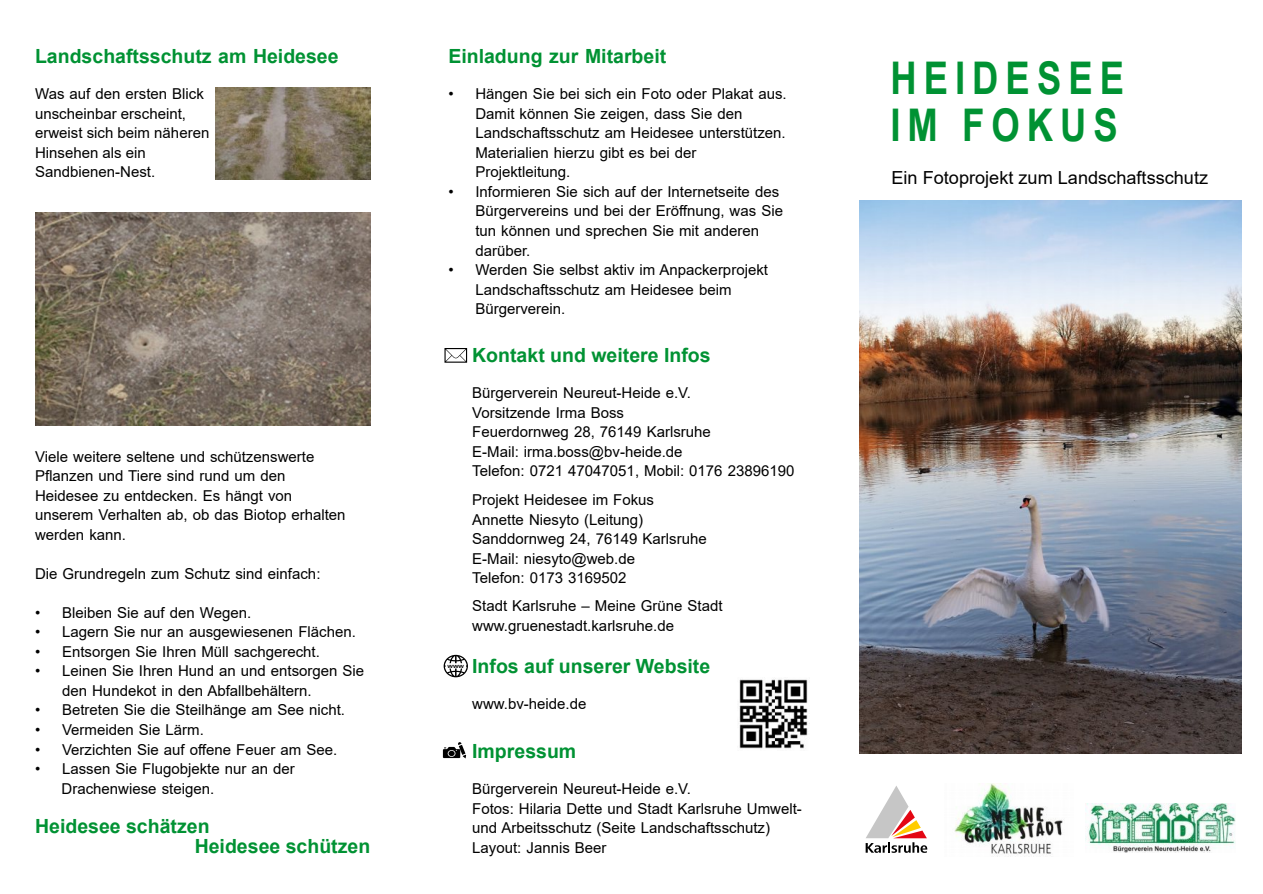
<style>
.page{position:relative;width:1263px;height:894px;background:#fff}
.page>*{position:absolute;margin:0;border:0;box-sizing:border-box;transform-origin:0 0}
.t1{font:700 45px/46.5px "Arial";letter-spacing:.195em;color:#009233;scale:.81 1}
.t2{font:700 19.5px/19.5px "Arial";color:#009233}
.t3{font:18px "Arial";color:#000}
.t4{font:15px/19.5px "Arial";color:#000}
.t5{font:700 4.2px "Arial";color:#000;scale:1.36 1}
</style>
<div class="page">
<svg style="left:866px;top:786px;width:61px;height:66px"></svg>
<img style="left:954px;top:783px;width:109px;height:72px">
<img style="left:1085px;top:803px;width:150px;height:49px">
<img style="left:739px;top:679px;width:71px;height:70px">
<svg style="left:444px;top:654px;width:24px;height:23px"></svg>
<div style="left:446px;top:663px;width:20px;height:5px;background:#fff"></div>
<svg style="left:443px;top:742px;width:23px;height:16px"></svg>
<img style="left:35px;top:212px;width:335px;height:213px">
<img style="left:216px;top:88px;width:154px;height:91px">
<svg style="left:444px;top:348px;width:23px;height:14px"></svg>
<img style="left:859px;top:200px;width:383px;height:553px">
<h2 class="t2" style="left:35px;top:48px;width:305px">Landschaftsschutz am Heidesee</h2>
<p class="t4" style="left:35px;top:86px;width:176px">Was auf den ersten Blick unscheinbar erscheint, erweist sich beim näheren<br>Hinsehen als ein<br>Sandbienen-Nest.</p>
<p class="t4" style="left:35px;top:448px;width:312px">Viele weitere seltene und schützenswerte Pflanzen und Tiere sind rund um den Heidesee zu entdecken. Es hängt von unserem Verhalten ab, ob das Biotop erhalten werden kann.</p>
<p class="t4" style="left:35px;top:565px;width:287px">Die Grundregeln zum Schutz sind einfach:</p>
<p class="t4" style="left:35px;top:604px;width:218px">• Bleiben Sie auf den Wegen.</p>
<p class="t4" style="left:35px;top:623px;width:322px">• Lagern Sie nur an ausgewiesenen Flächen.</p>
<p class="t4" style="left:35px;top:643px;width:286px">• Entsorgen Sie Ihren Müll sachgerecht.</p>
<p class="t4" style="left:62px;top:662px;width:304px;text-indent:-27px">• Leinen Sie Ihren Hund an und entsorgen Sie den Hundekot in den Abfallbehältern.</p>
<p class="t4" style="left:35px;top:701px;width:311px">• Betreten Sie die Steilhänge am See nicht.</p>
<p class="t4" style="left:35px;top:721px;width:170px">• Vermeiden Sie Lärm.</p>
<p class="t4" style="left:35px;top:740px;width:304px">• Verzichten Sie auf offene Feuer am See.</p>
<p class="t4" style="left:62px;top:760px;width:235px;text-indent:-27px">• Lassen Sie Flugobjekte nur an der<br>Drachenwiese steigen.</p>
<h2 class="t2" style="left:195px;top:818px;width:177px;text-indent:-160px">Heidesee schätzen<br>Heidesee schützen</h2>
<h2 class="t2" style="left:448px;top:48px;width:219px">Einladung zur Mitarbeit</h2>
<p class="t4" style="left:475px;top:86px;width:313px;text-indent:-27px">• Hängen Sie bei sich ein Foto oder Plakat aus.<br>Damit können Sie zeigen, dass Sie den Landschaftsschutz am Heidesee unterstützen.<br>Materialien hierzu gibt es bei der Projektleitung.</p>
<p class="t4" style="left:475px;top:183px;width:309px;text-indent:-27px">• Informieren Sie sich auf der Internetseite des Bürgervereins und bei der Eröffnung, was Sie tun können und sprechen Sie mit anderen darüber.</p>
<p class="t4" style="left:475px;top:261px;width:294px;text-indent:-27px">• Werden Sie selbst aktiv im Anpackerprojekt<br>Landschaftsschutz am Heidesee beim<br>Bürgerverein.</p>
<h2 class="t2" style="left:472px;top:347px;width:240px">Kontakt und weitere Infos</h2>
<p class="t4" style="left:472px;top:384px;width:324px">Bürgerverein Neureut-Heide e.V.<br>Vorsitzende Irma Boss<br>Feuerdornweg 28, 76149 Karlsruhe<br>E-Mail: irma.boss@bv-heide.de<br>Telefon: 0721 47047051, Mobil: 0176 23896190</p>
<p class="t4" style="left:472px;top:491px;width:236px">Projekt Heidesee im Fokus<br>Annette Niesyto (Leitung)<br>Sanddornweg 24, 76149 Karlsruhe<br>E-Mail: niesyto@web.de<br>Telefon: 0173 3169502</p>
<p class="t4" style="left:472px;top:597px;width:252px">Stadt Karlsruhe – Meine Grüne Stadt www.gruenestadt.karlsruhe.de</p>
<p class="t5" style="left:448px;top:664px;width:14px">WWW</p>
<h2 class="t2" style="left:472px;top:658px;width:240px">Infos auf unserer Website</h2>
<p class="t4" style="left:472px;top:695px;width:116px">www.bv-heide.de</p>
<h2 class="t2" style="left:472px;top:743px;width:106px">Impressum</h2>
<p class="t4" style="left:472px;top:780px;width:331px">Bürgerverein Neureut-Heide e.V.<br>Fotos: Hilaria Dette und Stadt Karlsruhe Umwelt&shy;und Arbeitsschutz (Seite Landschaftsschutz)<br>Layout: Jannis Beer</p>
<h1 class="t1" style="left:890px;top:59px;width:290px">HEIDESEE<br>IM FOKUS</h1>
<p class="t3" style="left:891px;top:171px;width:318px">Ein Fotoprojekt zum Landschaftsschutz</p>
</div>
